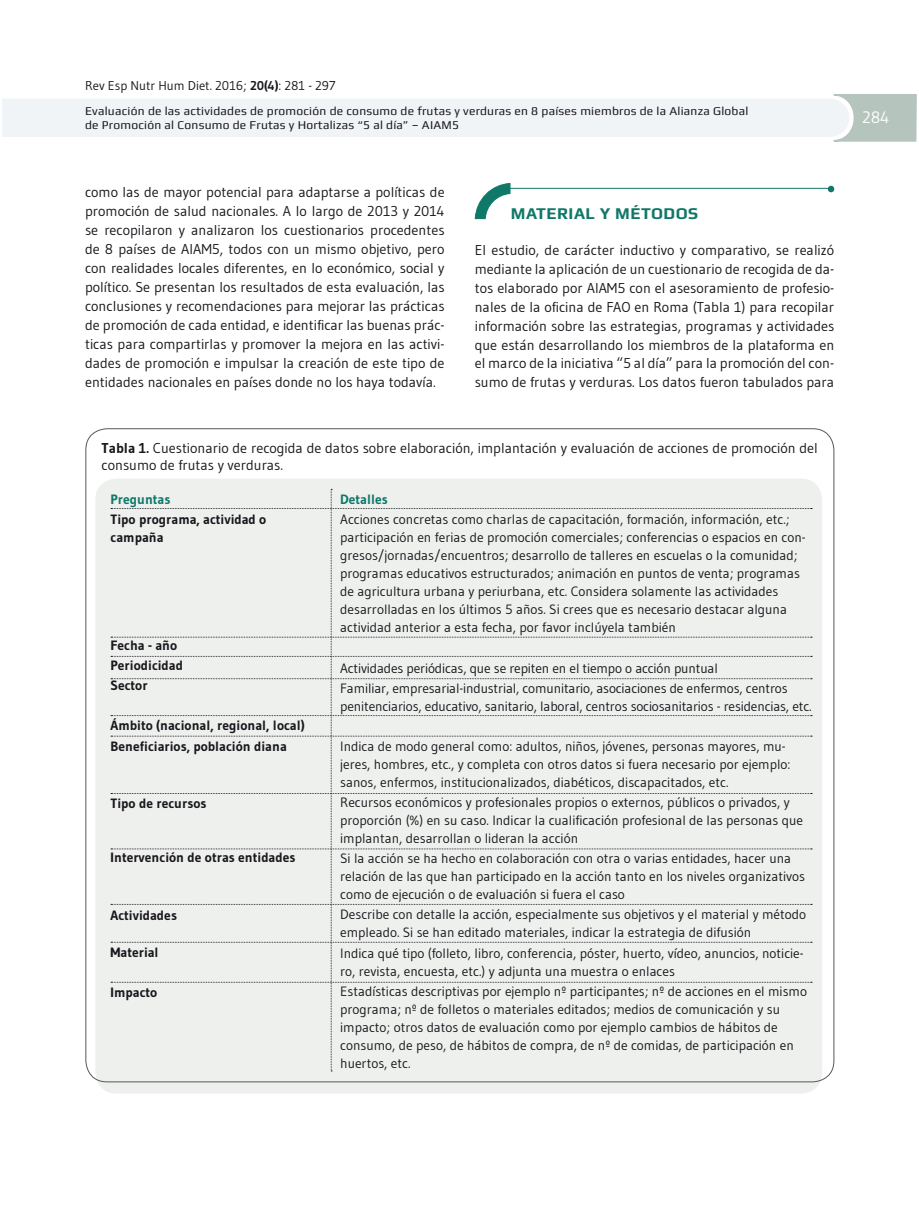
<style>
.page{position:relative;width:919px;height:1217px;background:#fff}
.page>*{position:absolute;margin:0;border:0;box-sizing:border-box;transform-origin:0 0}
.t1{font:700 16.5px "Play";letter-spacing:.03em;color:#0f7868}
.t2{font:16.5px "Gudea";color:#fff}
.t3{font:14.25px/19px "Gudea";color:#1a171c;text-align:justify}
.t4{font:13.5px/18px "Gudea";color:#1a171c}
.t5{font:700 13.5px/20.1px "Gudea";color:#1a171c}
.t6{font:700 13.5px "Gudea";color:#0f7868}
.t7{font:12.75px "Gudea";color:#1a171c}
.t8{font:12px/14.4px "Play";letter-spacing:.02em;color:#1a171c}
.s1{font-weight:700}
</style>
<div class="page">
<svg style="left:2px;top:94px;width:915px;height:48px"></svg>
<hr style="left:503px;top:188px;width:325px;height:1px;background:#0f7868">
<div style="left:827px;top:186px;width:7px;height:6px;background:#0f7868;border-radius:50%"></div>
<svg style="left:474px;top:183px;width:37px;height:37px"></svg>
<div style="left:95px;top:478px;width:727px;height:615px;background:#eef0ee;border-radius:21px"></div>
<svg style="left:111px;top:489px;width:701px;height:582px"></svg>
<p class="t7" style="left:85px;top:78px;width:252px">Rev Esp Nutr Hum Diet. 2016; <span class="s1">20(4)</span>: 281 - 297</p>
<p class="t8" style="left:85px;top:103px;width:664px">Evaluación de las actividades de promoción de consumo de frutas y verduras en 8 países miembros de la Alianza Global de Promoción al Consumo de Frutas y Hortalizas “5 al día” – AIAM5</p>
<p class="t3" style="left:85px;top:182px;width:361px">como las de mayor potencial para adaptarse a políticas de promoción de salud nacionales. A lo largo de 2013 y 2014 se recopilaron y analizaron los cuestionarios procedentes de 8 países de AIAM5, todos con un mismo objetivo, pero con realidades locales diferentes, en lo económico, social y político. Se presentan los resultados de esta evaluación, las conclusiones y recomendaciones para mejorar las prácticas de promoción de cada entidad, e identificar las buenas prác&shy;ticas para compartirlas y promover la mejora en las activi&shy;dades de promoción e impulsar la creación de este tipo de entidades nacionales en países donde no los haya todavía.</p>
<p class="t1" style="left:511px;top:203px;width:189px">MATERIAL Y MÉTODOS</p>
<p class="t3" style="left:474px;top:240px;width:361px">El estudio, de carácter inductivo y comparativo, se realizó mediante la aplicación de un cuestionario de recogida de da&shy;tos elaborado por AIAM5 con el asesoramiento de profesio&shy;nales de la oficina de FAO en Roma (Tabla 1) para recopilar información sobre las estrategias, programas y actividades que están desarrollando los miembros de la plataforma en el marco de la iniciativa “5 al día” para la promoción del con&shy;sumo de frutas y verduras. Los datos fueron tabulados para</p>
<p class="t3" style="left:102px;top:439px;width:717px;line-height:17.1px"><span class="s1">Tabla 1.</span> Cuestionario de recogida de datos sobre elaboración, implantación y evaluación de acciones de promoción del consumo de frutas y verduras.</p>
<p class="t6" style="left:111px;top:490px;width:61px">Preguntas</p>
<p class="t5" style="left:111px;top:509px;width:157px;line-height:18px">Tipo programa, actividad o campaña</p>
<p class="t6" style="left:340px;top:491px;width:49px">Detalles</p>
<p class="t4" style="left:340px;top:510px;width:467px">Acciones concretas como charlas de capacitación, formación, información, etc.; participación en ferias de promoción comerciales; conferencias o espacios en con&shy;gresos/jornadas/encuentros; desarrollo de talleres en escuelas o la comunidad; programas educativos estructurados; animación en puntos de venta; programas de agricultura urbana y periurbana, etc. Considera solamente las actividades desarrolladas en los últimos 5 años. Si crees que es necesario destacar alguna actividad anterior a esta fecha, por favor inclúyela también</p>
<p class="t4" style="left:340px;top:657px;width:449px;line-height:20.1px">Actividades periódicas, que se repiten en el tiempo o acción puntual<br>Familiar, empresarial-industrial, comunitario, asociaciones de enfermos, centros</p>
<p class="t4" style="left:340px;top:696px;width:473px">penitenciarios, educativo, sanitario, laboral, centros sociosanitarios - residencias, etc.</p>
<p class="t4" style="left:340px;top:736px;width:452px">Indica de modo general como: adultos, niños, jóvenes, personas mayores, mu&shy;jeres, hombres, etc., y completa con otros datos si fuera necesario por ejemplo: sanos, enfermos, institucionalizados, diabéticos, discapacitados, etc.</p>
<p class="t4" style="left:340px;top:793px;width:464px">Recursos económicos y profesionales propios o externos, públicos o privados, y proporción (%) en su caso. Indicar la cualificación profesional de las personas que implantan, desarrollan o lideran la acción</p>
<p class="t4" style="left:340px;top:849px;width:466px">Si la acción se ha hecho en colaboración con otra o varias entidades, hacer una relación de las que han participado en la acción tanto en los niveles organizativos como de ejecución o de evaluación si fuera el caso</p>
<p class="t4" style="left:340px;top:905px;width:467px">Describe con detalle la acción, especialmente sus objetivos y el material y método empleado. Si se han editado materiales, indicar la estrategia de difusión</p>
<p class="t4" style="left:340px;top:943px;width:465px">Indica qué tipo (folleto, libro, conferencia, póster, huerto, vídeo, anuncios, noticie&shy;ro, revista, encuesta, etc.) y adjunta una muestra o enlaces</p>
<p class="t4" style="left:340px;top:981px;width:468px">Estadísticas descriptivas por ejemplo nº participantes; nº de acciones en el mismo programa; nº de folletos o materiales editados; medios de comunicación y su impacto; otros datos de evaluación como por ejemplo cambios de hábitos de consumo, de peso, de hábitos de compra, de nº de comidas, de participación en huertos, etc.</p>
<p class="t5" style="left:111px;top:635px;width:74px">Fecha - año<br>Periodicidad<br>Sector</p>
<p class="t5" style="left:111px;top:715px;width:196px">Ámbito (nacional, regional, local)<br>Beneficiarios, población diana</p>
<p class="t5" style="left:111px;top:793px;width:97px">Tipo de recursos</p>
<p class="t5" style="left:111px;top:847px;width:186px">Intervención de otras entidades</p>
<p class="t5" style="left:111px;top:904px;width:68px">Actividades</p>
<p class="t5" style="left:111px;top:942px;width:50px">Material</p>
<p class="t5" style="left:111px;top:982px;width:48px">Impacto</p>
<p class="t2" style="left:862px;top:107px;width:29px">284</p>
</div>
